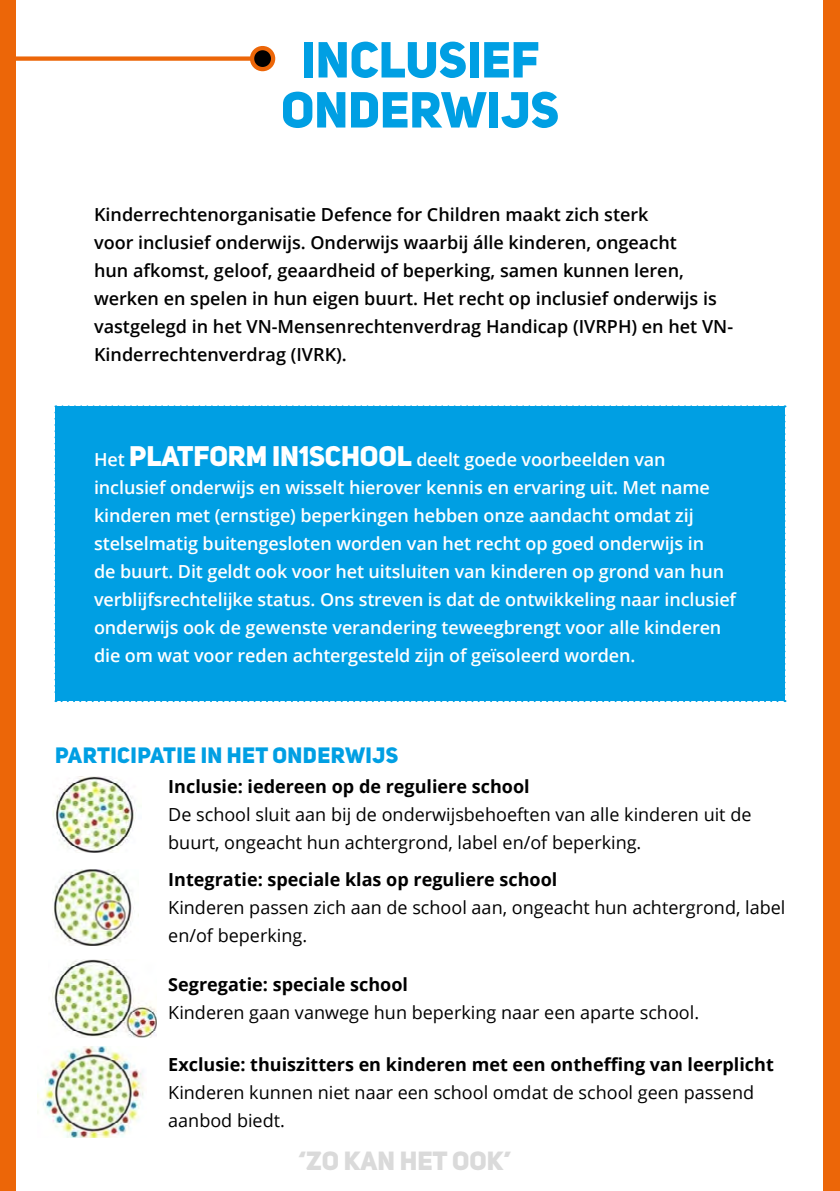
<style>
.page{position:relative;width:840px;height:1191px;background:#fff}
.page>*{position:absolute;margin:0;border:0;box-sizing:border-box;transform-origin:0 0}
.t1{font:50px/50px "Uni Sans Heavy CAPS";color:#009fe3;text-align:center}
.t2{font:26px "Uni Sans Heavy CAPS";color:#dadada}
.t3{font:22px "Uni Sans Heavy CAPS";letter-spacing:.02em;color:#009fe3}
.t4{font:600 18px/28px "Open Sans";letter-spacing:-.005em;color:#fff}
.t5{font:600 18px/28px "Open Sans";color:#000}
.t6{font:18px/28px "Open Sans";color:#000}
.t7{font:700 18px "Open Sans";color:#000}
.s1{font-family:"Uni Sans Heavy CAPS";font-weight:400;font-size:28px}
</style>
<div class="page">
<div style="left:0;top:0;width:15px;height:1191px;background:#ec6608"></div>
<div style="left:823px;top:0;width:16px;height:1191px;background:#ec6608"></div>
<div style="left:0;top:56px;width:262px;height:5px;background:#ec6608"></div>
<svg style="left:252px;top:48px;width:21px;height:21px"></svg>
<div style="left:250px;top:46px;width:25px;height:25px;border:4px solid #ec6608;border-radius:50%"></div>
<div style="left:54px;top:405px;width:731px;height:297px;background:#009fe3"></div>
<img style="left:52px;top:869px;width:80px;height:76px">
<img style="left:52px;top:959px;width:104px;height:78px">
<img style="left:52px;top:776px;width:83px;height:76px">
<img style="left:37px;top:1046px;width:107px;height:92px">
<h1 class="t1" style="left:281px;top:34px;width:279px">INCLUSIEF<br>ONDERWIJS</h1>
<p class="t5" style="left:94px;top:200px;width:640px">Kinderrechtenorganisatie Defence for Children maakt zich sterk<br>voor inclusief onderwijs. Onderwijs waarbij álle kinderen, ongeacht<br>hun afkomst, geloof, geaardheid of beperking, samen kunnen leren, werken en spelen in hun eigen buurt. Het recht op inclusief onderwijs is vastgelegd in het VN-Mensenrechtenverdrag Handicap (IVRPH) en het VN-Kinderrechtenverdrag (IVRK).</p>
<p class="t4" style="left:94px;top:445px;width:643px">Het <span class="s1">PLATFORM IN1SCHOOL</span> deelt goede voorbeelden van inclusief onderwijs en wisselt hierover kennis en ervaring uit. Met name kinderen met (ernstige) beperkingen hebben onze aandacht omdat zij stelselmatig buitengesloten worden van het recht op goed onderwijs in<br>de buurt. Dit geldt ook voor het uitsluiten van kinderen op grond van hun verblijfsrechtelijke status. Ons streven is dat de ontwikkeling naar inclusief onderwijs ook de gewenste verandering teweegbrengt voor alle kinderen die om wat voor reden achtergesteld zijn of geïsoleerd worden.</p>
<p class="t3" style="left:55px;top:741px;width:344px">PARTICIPATIE IN HET ONDERWIJS</p>
<p class="t7" style="left:168px;top:773px;width:362px">Inclusie: iedereen op de reguliere school</p>
<p class="t6" style="left:168px;top:800px;width:584px">De school sluit aan bij de onderwijsbehoeften van alle kinderen uit de buurt, ongeacht hun achtergrond, label en/of beperking.</p>
<p class="t7" style="left:168px;top:866px;width:390px">Integratie: speciale klas op reguliere school</p>
<p class="t6" style="left:168px;top:893px;width:618px">Kinderen passen zich aan de school aan, ongeacht hun achtergrond, label en/of beperking.</p>
<p class="t7" style="left:168px;top:972px;width:241px">Segregatie: speciale school</p>
<p class="t6" style="left:168px;top:998px;width:532px">Kinderen gaan vanwege hun beperking naar een aparte school.</p>
<p class="t7" style="left:168px;top:1051px;width:606px">Exclusie: thuiszitters en kinderen met een ontheffing van leerplicht</p>
<p class="t6" style="left:168px;top:1077px;width:587px">Kinderen kunnen niet naar een school omdat de school geen passend aanbod biedt.</p>
<h2 class="t2" style="left:298px;top:1144px;width:214px">‘ZO KAN HET OOK’</h2>
</div>
